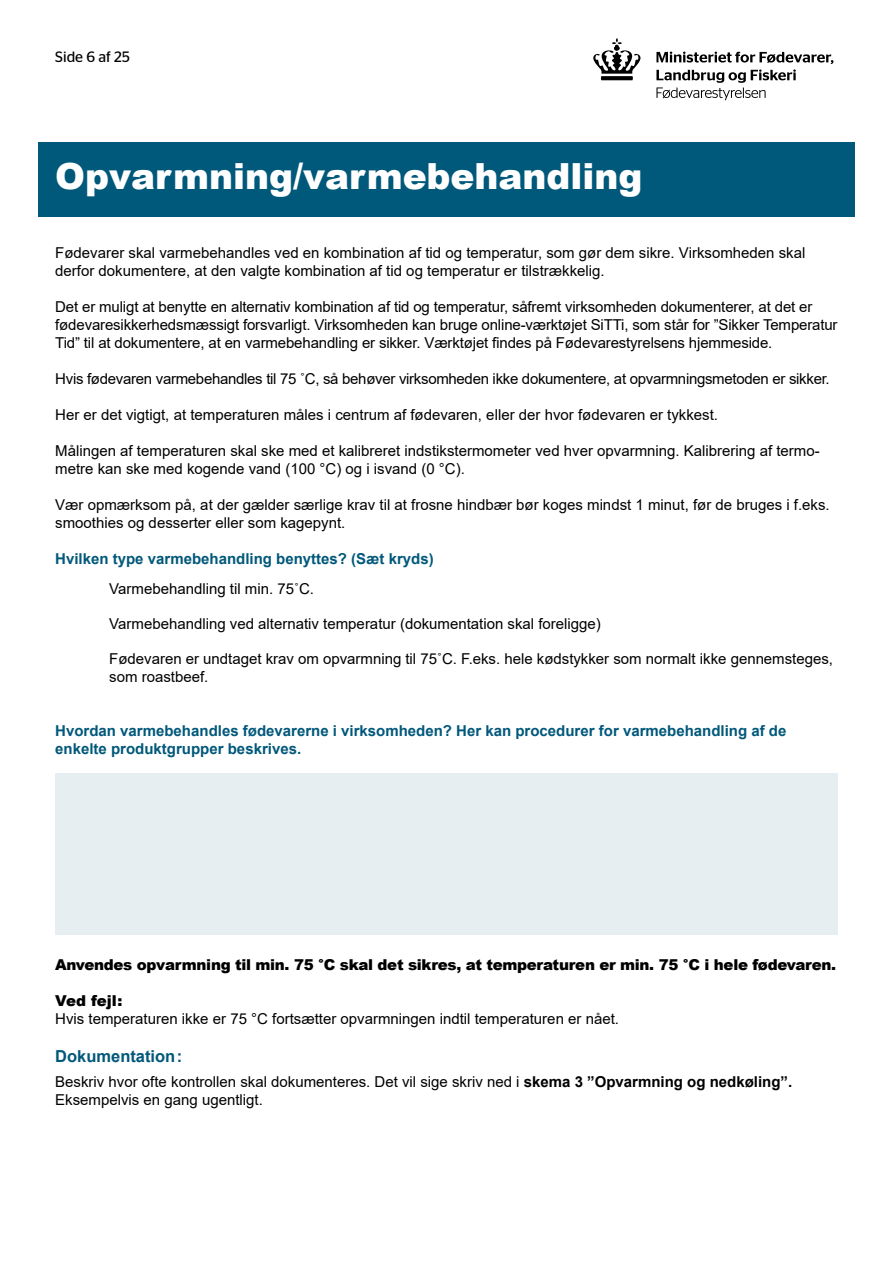
<style>
.page{position:relative;width:893px;height:1263px;background:#fff}
.page>*{position:absolute;margin:0;border:0;box-sizing:border-box;transform-origin:0 0}
.rubrik{font:900 36px "Arial";color:#fff}
.mellemrubrik{font:700 16.5px "Arial";color:#00587a}
.brød{font:15px/18px "Arial";color:#000}
.bold_blå{font:700 15px/18px "Arial";color:#00587a}
.brød-2{font:15px "Arial";letter-spacing:-.02em;color:#000}
.brød-3{font:900 15px "Arial";letter-spacing:-.02em;color:#000}
.t1{font:15px "Stag Sans";color:#000}
.s1{font-weight:700}
</style>
<div class="page">
<svg style="left:593px;top:38px;width:47px;height:42px"></svg>
<svg style="left:656px;top:52px;width:177px;height:48px"></svg>
<div style="left:38px;top:142px;width:817px;height:75px;background:#00587a"></div>
<div style="left:55px;top:773px;width:783px;height:162px;background:#e6eef1"></div>
<p class="t1" style="left:55px;top:48px;width:76px">Side 6 af 25</p>
<h2 class="rubrik" style="left:55px;top:150px;width:589px">Opvarmning/varmebehandling</h2>
<p class="brød" style="left:55px;top:243px;width:752px">Fødevarer skal varmebehandles ved en kombination af tid og temperatur, som gør dem sikre. Virksomheden skal derfor dokumentere, at den valgte kombination af tid og temperatur er tilstrækkelig.</p>
<p class="brød" style="left:55px;top:297px;width:784px">Det er muligt at benytte en alternativ kombination af tid og temperatur, såfremt virksomheden dokumenterer, at det er fødevaresikkerhedsmæssigt forsvarligt. Virksomheden kan bruge online-værktøjet SiTTi, som står for ”Sikker Temperatur<br>Tid” til at dokumentere, at en varmebehandling er sikker. Værktøjet findes på Fødevarestyrelsens hjemmeside.</p>
<p class="brød-2" style="left:55px;top:368px;width:776px">Hvis fødevaren varmebehandles til 75 ˚C, så behøver virksomheden ikke dokumentere, at opvarmningsmetoden er sikker.</p>
<p class="brød" style="left:55px;top:405px;width:664px">Her er det vigtigt, at temperaturen måles i centrum af fødevaren, eller der hvor fødevaren er tykkest.</p>
<p class="brød" style="left:55px;top:441px;width:766px">Målingen af temperaturen skal ske med et kalibreret indstikstermometer ved hver opvarmning. Kalibrering af termo&shy;metre kan ske med kogende vand (100 °C) og i isvand (0 °C).</p>
<p class="brød" style="left:55px;top:495px;width:776px">Vær opmærksom på, at der gælder særlige krav til at frosne hindbær bør koges mindst 1 minut, før de bruges i f.eks. smoothies og desserter eller som kagepynt.</p>
<p class="bold_blå" style="left:55px;top:549px;width:380px">Hvilken type varmebehandling benyttes? (Sæt kryds)</p>
<p class="brød" style="left:109px;top:580px;width:206px">Varmebehandling til min. 75˚C.</p>
<p class="brød" style="left:109px;top:615px;width:493px">Varmebehandling ved alternativ temperatur (dokumentation skal foreligge)</p>
<p class="brød" style="left:109px;top:650px;width:725px">Fødevaren er undtaget krav om opvarmning til 75˚C. F.eks. hele kødstykker som normalt ikke gennemsteges, som roastbeef.</p>
<p class="bold_blå" style="left:55px;top:722px;width:733px">Hvordan varmebehandles fødevarerne i virksomheden? Her kan procedurer for varmebehandling af de enkelte produktgrupper beskrives.</p>
<p class="brød-3" style="left:55px;top:954px;width:782px">Anvendes opvarmning til min. 75 °C skal det sikres, at temperaturen er min. 75 °C i hele fødevaren.</p>
<p class="brød-3" style="left:55px;top:990px;width:69px">Ved fejl:</p>
<p class="brød" style="left:55px;top:1010px;width:565px">Hvis temperaturen ikke er 75 °C fortsætter opvarmningen indtil temperaturen er nået.</p>
<h4 class="mellemrubrik" style="left:55px;top:1045px;width:128px">Dokumentation :</h4>
<p class="brød" style="left:55px;top:1072px;width:738px">Beskriv hvor ofte kontrollen skal dokumenteres. Det vil sige skriv ned i <span class="s1">skema 3 ”Opvarmning og nedkøling”.</span></p>
<p class="brød" style="left:55px;top:1090px;width:209px">Eksempelvis en gang ugentligt.</p>
</div>
